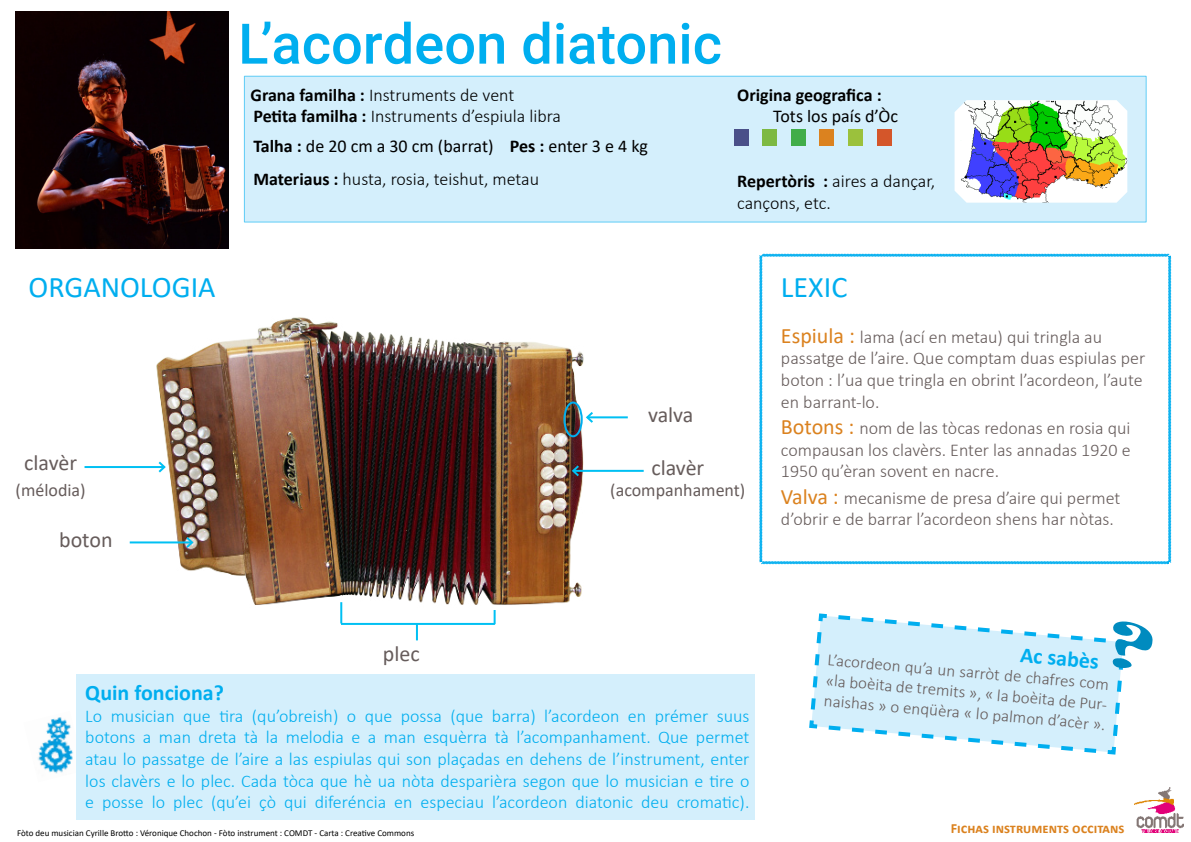
<style>
.page{position:relative;width:1191px;height:842px;background:#fff}
.page>*{position:absolute;margin:0;border:0;box-sizing:border-box;transform-origin:0 0}
.t1{font:500 56px "Roboto";color:#00aeef}
.t2{font:30px "Calibri";color:#00aeef}
.t3{font:22px "Calibri";color:#665c5b}
.t4{font:700 22px "Calibri";color:#00aeef}
.t5{font:300 18px/21.6px "Calibri";color:#00aeef;text-align:justify}
.t6{font:300 18px/21.6px "Calibri";color:#665c5b}
.t7{font:300 18px/21.6px "Calibri";color:#000}
.t8{font:18px "Calibri";color:#000}
.t9{font:18px "Calibri";color:#665c5b}
.t10{font:700 18px "Calibri";color:#000}
.t11{font:300 17px/20.4px "Calibri";color:#665c5b;text-align:justify}
.t12{font:700 14px "Calibri";color:#db821f}
.t13{font:9px "Calibri";color:#000}
.s1{font-weight:700}
.s2{font-weight:400;font-size:22px;color:#db821f}
</style>
<div class="page">
<img style="left:139px;top:317px;width:456px;height:310px">
<div style="left:244px;top:76px;width:902px;height:146px;background:#d4effc"></div>
<div style="left:244px;top:76px;width:902px;height:147px;border:1px solid #5fccf6"></div>
<img style="left:954px;top:100px;width:173px;height:103px">
<img style="left:16px;top:11px;width:213px;height:237px">
<hr style="left:84px;top:466px;width:80px;height:2px;background:#00c0f3">
<svg style="left:156px;top:459px;width:11px;height:16px"></svg>
<hr style="left:130px;top:541px;width:62px;height:2px;background:#00c0f3">
<svg style="left:184px;top:535px;width:11px;height:15px"></svg>
<img style="left:38px;top:711px;width:39px;height:71px">
<div style="left:77px;top:674px;width:678px;height:146px;background:#d4effc"></div>
<img style="left:1134px;top:788px;width:50px;height:44px">
<div style="left:762px;top:130px;width:14px;height:16px;background:#7db942"></div>
<div style="left:734px;top:130px;width:14px;height:16px;background:#4a5089"></div>
<div style="left:791px;top:130px;width:14px;height:16px;background:#41ad49"></div>
<div style="left:848px;top:130px;width:14px;height:16px;background:#9bc13c"></div>
<div style="left:877px;top:130px;width:14px;height:16px;background:#d4562a"></div>
<div style="left:819px;top:130px;width:15px;height:16px;background:#db821f"></div>
<hr style="left:573px;top:470px;width:70px;height:2px;background:#00c0f3">
<svg style="left:570px;top:463px;width:11px;height:15px"></svg>
<hr style="left:341px;top:623px;width:154px;height:2px;background:#00c0f3">
<svg style="left:493px;top:610px;width:2px;height:13px"></svg>
<hr style="left:340px;top:602px;width:2px;height:21px;background:#00c0f3">
<svg style="left:416px;top:625px;width:2px;height:15px"></svg>
<div style="left:563px;top:402px;width:20px;height:35px;border:2px solid #00aeef;border-radius:50%"></div>
<hr style="left:587px;top:416px;width:41px;height:2px;background:#00c0f3">
<svg style="left:584px;top:410px;width:11px;height:15px"></svg>
<svg style="left:759px;top:253px;width:412px;height:312px"></svg>
<svg style="left:809px;top:613px;width:317px;height:142px"></svg>
<h2 class="t2" style="left:29px;top:266px;width:189px">ORGANOLOGIA</h2>
<p class="t3" style="left:24px;top:447px;width:54px">clavèr</p>
<p class="t9" style="left:16px;top:478px;width:72px">(mélodia)</p>
<p class="t3" style="left:59px;top:524px;width:55px">boton</p>
<h1 class="t1" style="left:238px;top:5px;width:485px">L’acordeon diatonic</h1>
<p class="t7" style="left:250px;top:84px;width:312px"><span class="s1">Grana familha :</span> Instruments de vent<br><span class="s1">Petita familha :</span> Instruments d’espiula libra</p>
<p class="t8" style="left:253px;top:134px;width:396px"><span class="s1">Talha :</span> de 20 cm a 30 cm (barrat) <span class="s1">Pes :</span> enter 3 e 4 kg</p>
<p class="t7" style="left:253px;top:168px;width:287px"><span class="s1">Materiaus :</span> husta, rosia, teishut, metau</p>
<p class="t10" style="left:737px;top:82px;width:146px">Origina geografica :</p>
<p class="t8" style="left:773px;top:104px;width:126px">Tots los país d’Òc</p>
<p class="t7" style="left:737px;top:170px;width:199px"><span class="s1">Repertòris :</span> aires a dançar, cançons, etc.</p>
<p class="t3" style="left:462px;top:334px;width:61px">boîtier</p>
<p class="t3" style="left:648px;top:399px;width:47px">valva</p>
<p class="t3" style="left:651px;top:452px;width:54px">clavèr</p>
<p class="t9" style="left:610px;top:478px;width:137px">(acompanhament)</p>
<h2 class="t2" style="left:781px;top:266px;width:68px">LEXIC</h2>
<p class="t6" style="left:781px;top:326px;width:366px"><span class="s2">Espiula :</span> lama (ací en metau) qui tringla au passatge de l’aire. Que comptam duas espiulas per boton : l’ua que tringla en obrint l’acordeon, l’aute en barrant-lo.</p>
<p class="t6" style="left:781px;top:417px;width:351px;text-align:justify"><span class="s2">Botons :</span> nom de las tòcas redonas en rosia qui compausan los clavèrs. Enter las annadas 1920 e 1950 qu’èran sovent en nacre.</p>
<p class="t6" style="left:781px;top:487px;width:341px"><span class="s2">Valva :</span> mecanisme de presa d’aire qui permet d’obrir e de barrar l’acordeon shens har nòtas.</p>
<p class="t3" style="left:383px;top:638px;width:38px">plec</p>
<p class="t4" style="left:85px;top:677px;width:140px">Quin fonciona?</p>
<p class="t5" style="left:85px;top:705px;width:665px">Lo musician que tira (qu’obreish) o que possa (que barra) l’acordeon en prémer suus botons a man dreta tà la melodia e a man esquèrra tà l’acompanhament. Que permet atau lo passatge de l’aire a las espiulas qui son plaçadas en dehens de l’instrument, enter los clavèrs e lo plec. Cada tòca que hè ua nòta desparièra segon que lo musician e tire o e posse lo plec (qu’ei çò qui diferéncia en especiau l’acordeon diatonic deu cromatic).</p>
<p class="t13" style="left:17px;top:826px;width:399px">Fòto deu musician Cyrille Brotto : Véronique Chochon - Fòto instrument : COMDT - Carta : Creative Commons</p>
<p class="t4" style="left:1021px;top:639px;width:81px;rotate:5deg">Ac sabès</p>
<p class="t11" style="left:828px;top:649px;width:284px;rotate:5deg">L’acordeon qu’a un sarròt de chafres com «la boèita de tremits », « la boèita de Pur&shy;naishas » o enqüèra « lo palmon d’acèr ».</p>
<p class="t12" style="left:951px;top:818px;width:175px">Fichas instruments occitans</p>
</div>
